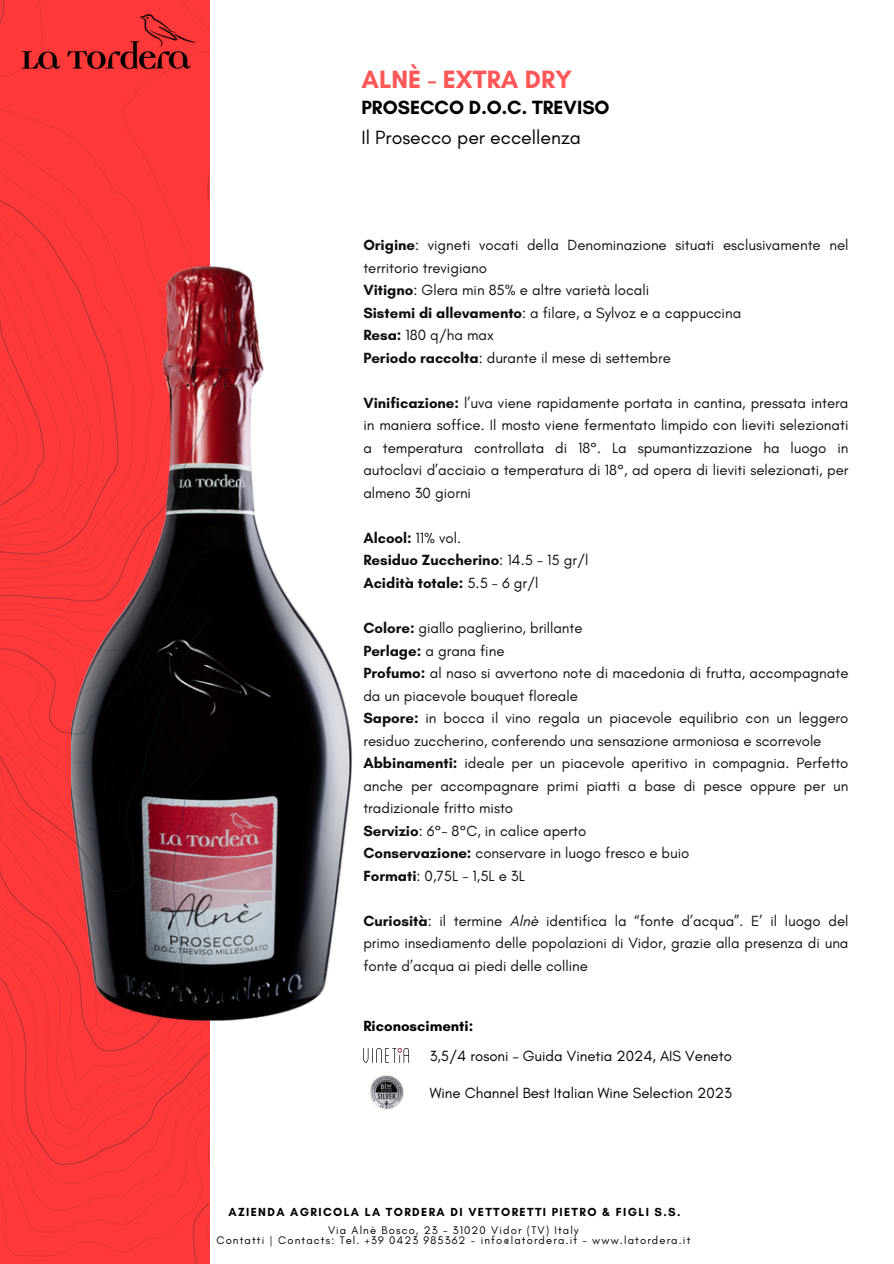
<style>
.page{position:relative;width:894px;height:1264px;background:#fff}
.page>*{position:absolute;margin:0;border:0;box-sizing:border-box;transform-origin:0 0}
.t1{font:700 25.5px "Glacial Indifference";color:#ff5757}
.t2{font:19.5px/30.3px "Glacial Indifference";color:#000}
.t3{font:15px/22.5px "Glacial Indifference";color:#0e1010}
.t4{font:15px "Glacial Indifference";color:#000}
.t5{font:700 15px/22.5px "Glacial Indifference";color:#0e1010}
.t6{font:700 15px "Glacial Indifference";color:#000}
.t7{font:700 11.85px "Glacial Indifference";letter-spacing:.115em;color:#000}
.t8{font:11.25px "Glacial Indifference";letter-spacing:.1em;color:#000}
.s1{font-weight:700}
.s2{font-weight:400}
.s3{font-style:italic}
</style>
<div class="page">
<img style="left:208px;top:213px;width:144px;height:836px">
<img style="left:370px;top:1075px;width:33px;height:34px">
<img style="left:0;top:77px;width:208px;height:1186px">
<img style="left:0;top:0;width:209px;height:77px">
<img style="left:363px;top:1048px;width:45px;height:14px">
<h1 class="t1" style="left:361px;top:64px;width:212px">ALNÈ - EXTRA DRY</h1>
<h2 class="t2" style="left:361px;top:92px;width:249px"><span class="s1">PROSECCO D.O.C. TREVISO<br></span>Il Prosecco per eccellenza</h2>
<p class="t3" style="left:363px;top:234px;width:486px"><span class="s1">Origine</span>: vigneti vocati della Denominazione situati esclusivamente nel territorio trevigiano<br><span class="s1">Vitigno</span>: Glera min 85% e altre varietà locali<br><span class="s1">Sistemi di allevamento</span>: a filare, a Sylvoz e a cappuccina<br><span class="s1">Resa:</span> 180 q/ha max<br><span class="s1">Periodo raccolta</span>: durante il mese di settembre</p>
<h4 class="t3" style="left:363px;top:391px;width:486px;text-align:justify"><span class="s1">Vinificazione:</span> l’uva viene rapidamente portata in cantina, pressata intera in maniera soffice. Il mosto viene fermentato limpido con lieviti selezionati a temperatura controllata di 18°. La spumantizzazione ha luogo in autoclavi d’acciaio a temperatura di 18°, ad opera di lieviti selezionati, per almeno 30 giorni</h4>
<h4 class="t5" style="left:363px;top:526px;width:227px">Alcool: <span class="s2">11% vol.<br></span>Residuo Zuccherino<span class="s2">: 14.5 - 15 gr/l<br></span>Acidità totale: <span class="s2">5.5 - 6 gr/l</span></h4>
<h4 class="t3" style="left:363px;top:616px;width:486px"><span class="s1">Colore:</span> giallo paglierino, brillante<br><span class="s1">Perlage:</span> a grana fine<br><span class="s1">Profumo:</span> al naso si avvertono note di macedonia di frutta, accompagnate da un piacevole bouquet floreale<br><span class="s1">Sapore:</span> in bocca il vino regala un piacevole equilibrio con un leggero residuo zuccherino, conferendo una sensazione armoniosa e scorrevole <span class="s1">Abbinamenti:</span> ideale per un piacevole aperitivo in compagnia. Perfetto anche per accompagnare primi piatti a base di pesce oppure per un tradizionale fritto misto<br><span class="s1">Servizio</span>: 6°- 8°C, in calice aperto<br><span class="s1">Conservazione:</span> conservare in luogo fresco e buio<br><span class="s1">Formati</span>: 0,75L - 1,5L e 3L</h4>
<h4 class="t3" style="left:363px;top:909px;width:486px;text-align:justify"><span class="s1">Curiosità</span>: il termine <span class="s3">Alnè</span> identifica la “fonte d’acqua”. E’ il luogo del primo insediamento delle popolazioni di Vidor, grazie alla presenza di una fonte d’acqua ai piedi delle colline</h4>
<h4 class="t6" style="left:363px;top:1017px;width:111px">Riconoscimenti:</h4>
<h3 class="t4" style="left:429px;top:1046px;width:304px">3,5/4 rosoni – Guida Vinetia 2024, AIS Veneto</h3>
<h3 class="t4" style="left:429px;top:1083px;width:303px">Wine Channel Best Italian Wine Selection 2023</h3>
<p class="t7" style="left:228px;top:1204px;width:453px">AZIENDA AGRICOLA LA TORDERA DI VETTORETTI PIETRO &amp; FIGLI S.S.</p>
<p class="t8" style="left:328px;top:1222px;width:252px">Via Alnè Bosco, 23 - 31020 Vidor (TV) Italy</p>
<h5 class="t8" style="left:216px;top:1233px;width:475px">Contatti | Contacts: Tel. +39 0423 985362 - info@latordera.it - www.latordera.it</h5>
</div>
